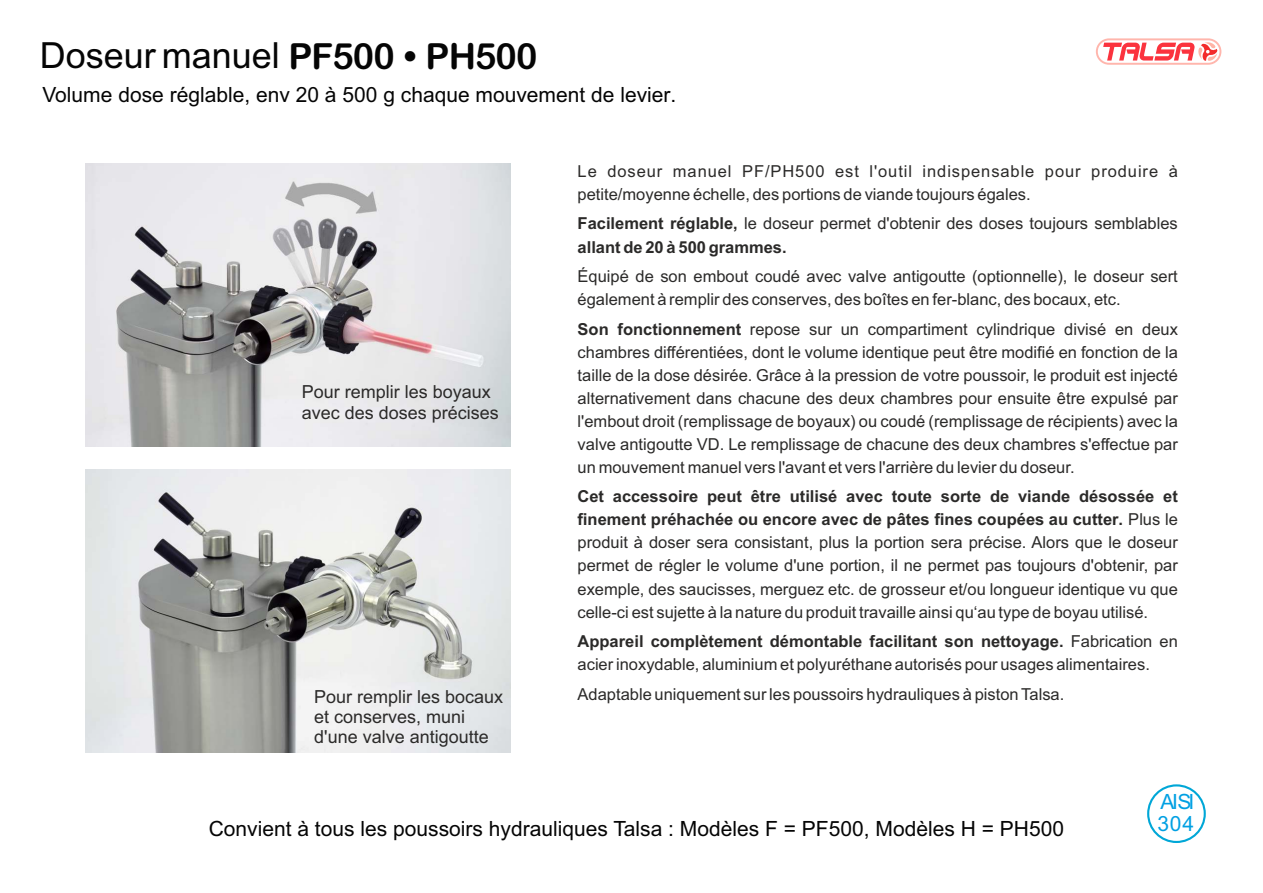
<style>
.page{position:relative;width:1263px;height:893px;background:#fff}
.page>*{position:absolute;margin:0;border:0;box-sizing:border-box;transform-origin:0 0}
.t1{font:36px "Arial";color:#050505}
.t2{font:21px "Arial";color:#050505}
.t3{font:21px/22.6px "Arial";letter-spacing:-.03em;color:#00a0e3}
.t4{font:18px/20.1px "Arial";color:#2b2a29}
.t5{font:16.5px/23.1px "Arial";color:#2b2a29}
.t6{font:16.5px/23.1px "Arial";letter-spacing:.025em;color:#2b2a29}
.s1{font-family:"Arial Rounded MT Bold"}
.s2{font-weight:700}
</style>
<div class="page">
<div style="left:1096px;top:38px;width:125px;height:27px;border:2px solid #ffb6ad;border-radius:12px"></div>
<svg style="left:1103px;top:42px;width:114px;height:19px"></svg>
<img style="left:85px;top:163px;width:425px;height:284px">
<img style="left:85px;top:469px;width:425px;height:284px">
<div style="left:1147px;top:784px;width:59px;height:59px;border:2px solid #00a7d7;border-radius:50%"></div>
<h1 class="t1" style="left:40px;top:42px;width:499px">Doseur manuel <span class="s1">PF500 • PH500</span></h1>
<p class="t2" style="left:42px;top:87px;width:635px">Volume dose réglable, env 20 à 500 g chaque mouvement de levier.</p>
<p class="t6" style="left:578px;top:161px;width:602px">Le doseur manuel PF/PH500 est l'outil indispensable pour produire à petite/moyenne échelle, des portions de viande toujours égales.</p>
<p class="t5" style="left:578px;top:214px;width:602px"><span class="s2">Facilement réglable,</span> le doseur permet d'obtenir des doses toujours semblables <span class="s2">allant de 20 à 500 grammes.</span></p>
<p class="t4" style="left:302px;top:384px;width:199px">Pour remplir les boyaux avec des doses précises</p>
<p class="t5" style="left:578px;top:266px;width:602px">Équipé de son embout coudé avec valve antigoutte (optionnelle), le doseur sert également à remplir des conserves, des boîtes en fer-blanc, des bocaux, etc.</p>
<p class="t5" style="left:578px;top:319px;width:602px;text-align:justify"><span class="s2">Son fonctionnement</span> repose sur un compartiment cylindrique divisé en deux chambres différentiées, dont le volume identique peut être modifié en fonction de la taille de la dose désirée. Grâce à la pression de votre poussoir, le produit est injecté alternativement dans chacune des deux chambres pour ensuite être expulsé par l'embout droit (remplissage de boyaux) ou coudé (remplissage de récipients) avec la valve antigoutte VD. Le remplissage de chacune des deux chambres s'effectue par un mouvement manuel vers l'avant et vers l'arrière du levier du doseur.</p>
<p class="t5" style="left:577px;top:486px;width:602px;text-align:justify"><span class="s2">Cet accessoire peut être utilisé avec toute sorte de viande désossée et finement préhachée ou encore avec de pâtes fines coupées au cutter.</span> Plus le produit à doser sera consistant, plus la portion sera précise. Alors que le doseur permet de régler le volume d'une portion, il ne permet pas toujours d'obtenir, par exemple, des saucisses, merguez etc. de grosseur et/ou longueur identique vu que celle-ci est sujette à la nature du produit travaille ainsi qu‘au type de boyau utilisé.</p>
<p class="t5" style="left:578px;top:631px;width:602px"><span class="s2">Appareil complètement démontable facilitant son nettoyage.</span> Fabrication en acier inoxydable, aluminium et polyuréthane autorisés pour usages alimentaires.</p>
<p class="t4" style="left:314px;top:688px;width:191px">Pour remplir les bocaux</p>
<p class="t5" style="left:577px;top:684px;width:488px">Adaptable uniquement sur les poussoirs hydrauliques à piston Talsa.</p>
<p class="t4" style="left:314px;top:708px;width:176px">et conserves, muni d'une valve antigoutte</p>
<p class="t2" style="left:209px;top:820px;width:857px">Convient à tous les poussoirs hydrauliques Talsa : Modèles F = PF500, Modèles H = PH500</p>
<p class="t3" style="left:1157px;top:792px;width:38px">AISI<br>304</p>
</div>
